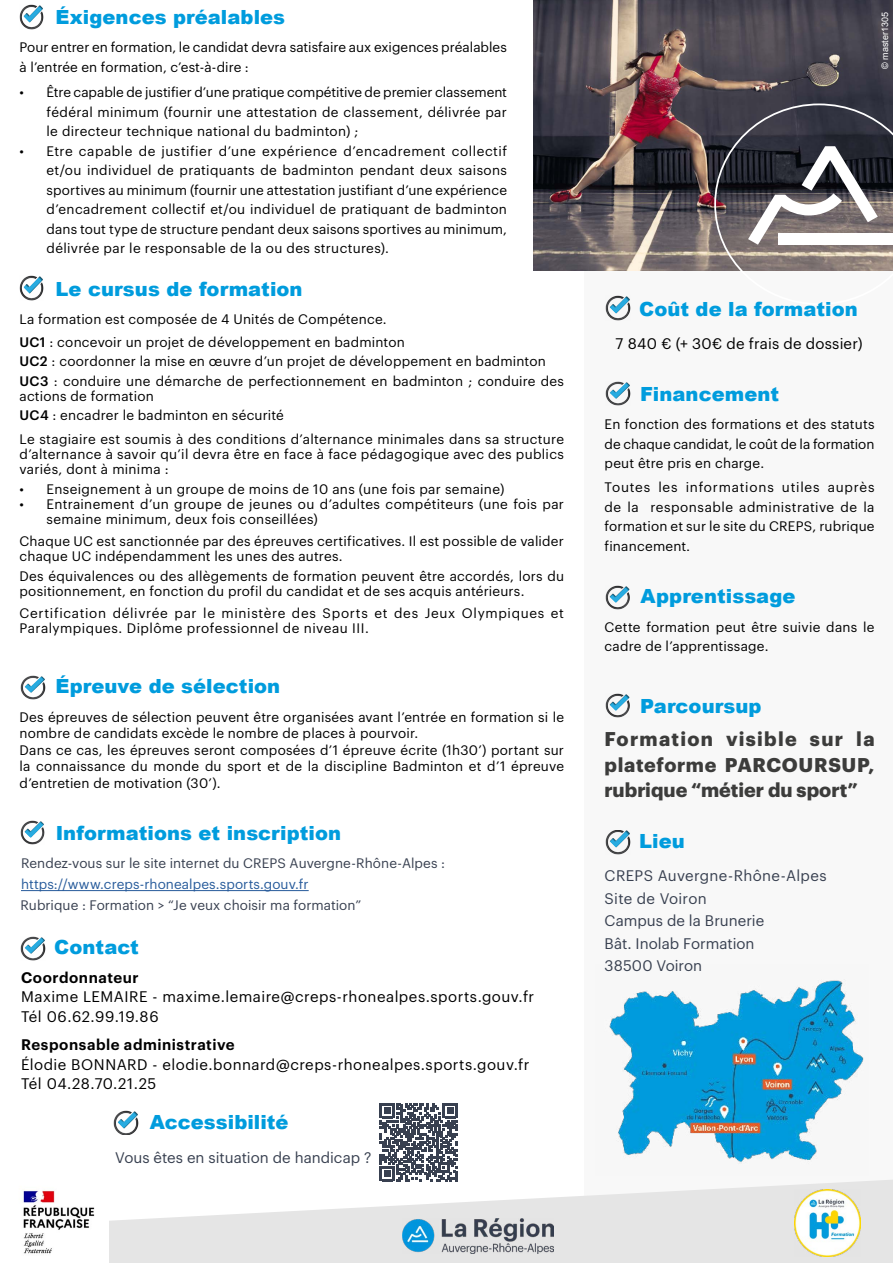
<style>
.page{position:relative;width:893px;height:1263px;background:#fff}
.page>*{position:absolute;margin:0;border:0;box-sizing:border-box;transform-origin:0 0}
.t1{font:900 19.5px "Arial";letter-spacing:.005em;color:#009cdd}
.t2{font:700 19.5px/25.5px "Graphik";letter-spacing:.02em;color:#3c3c3b;text-align:justify}
.t3{font:15px/19.5px "Graphik";letter-spacing:.03em;color:#000}
.t4{font:15px/22.5px "Graphik";letter-spacing:.005em;color:#384050}
.t5{font:600 15px "Graphik";letter-spacing:.035em;color:#000}
.t6{font:13.5px/19.5px "Graphik";letter-spacing:.02em;color:#000}
.t7{font:13.5px/15px "Graphik";letter-spacing:.045em;color:#000}
.t8{font:13.5px/19.5px "Graphik";color:#000}
.t9{font:13.5px "Graphik";letter-spacing:.005em;color:#384050}
.t10{font:13.5px "Graphik";letter-spacing:.01em;color:#275b9b}
.t11{font:9px "Arial";color:#fff}
.s1{font-weight:500}
.s2{font-family:"Raavi";font-size:15px}
</style>
<div class="page">
<div style="left:6px;top:0;width:53px;height:33px;background:#000;opacity:.5"></div>
<div style="left:5px;top:265px;width:55px;height:43px;background:#000;opacity:.5"></div>
<div style="left:6px;top:665px;width:55px;height:39px;background:#000;opacity:.5"></div>
<div style="left:585px;top:78px;width:308px;height:1185px;background:#f8f8f8"></div>
<img style="left:533px;top:0;width:360px;height:271px">
<svg style="left:714px;top:104px;width:179px;height:167px;background:#686569"></svg>
<div style="left:591px;top:285px;width:55px;height:39px;background:#000;opacity:.5"></div>
<div style="left:591px;top:371px;width:55px;height:39px;background:#000;opacity:.5"></div>
<div style="left:591px;top:575px;width:53px;height:43px;background:#000;opacity:.5"></div>
<div style="left:591px;top:683px;width:53px;height:43px;background:#000;opacity:.5"></div>
<img style="left:609px;top:980px;width:255px;height:182px">
<div style="left:591px;top:819px;width:55px;height:39px;background:#000;opacity:.5"></div>
<svg style="left:109px;top:1179px;width:784px;height:84px;fill:#e5e5e5"></svg>
<img style="left:794px;top:1190px;width:66px;height:66px">
<img style="left:403px;top:1218px;width:151px;height:35px">
<img style="left:23px;top:1190px;width:72px;height:64px">
<div style="left:6px;top:926px;width:55px;height:37px;background:#000;opacity:.5"></div>
<hr style="left:21px;top:890px;width:288px;height:1px;background:#275b9b">
<div style="left:6px;top:806px;width:55px;height:42px;background:#000;opacity:.5"></div>
<div style="left:112px;top:1110px;width:33px;height:26px;background:#000;opacity:.5"></div>
<svg style="left:380px;top:1103px;width:78px;height:78px"></svg>
<h1 class="t1" style="left:55px;top:3px;width:231px">Éxigences préalables</h1>
<p class="t8" style="left:20px;top:37px;width:489px">Pour entrer en formation, le candidat devra satisfaire aux exigences préalables à l’entrée en formation, c’est-à-dire :</p>
<p class="t6" style="left:46px;top:82px;width:462px;text-align:justify;text-indent:-27px">• Être capable de justifier d’une pratique compétitive de premier classement fédéral minimum (fournir une attestation de classement, délivrée par le directeur technique national du badminton) ;</p>
<p class="t6" style="left:46px;top:140px;width:462px;text-align:justify;text-indent:-27px">• Etre capable de justifier d’une expérience d’encadrement collectif et/ou individuel de pratiquants de badminton pendant deux saisons sportives au minimum (fournir une attestation justifiant d’une expérience d’encadrement collectif et/ou individuel de pratiquant de badminton dans tout type de structure pendant deux saisons sportives au minimum, délivrée par le responsable de la ou des structures).</p>
<h1 class="t1" style="left:55px;top:275px;width:249px">Le cursus de formation</h1>
<p class="t6" style="left:20px;top:307px;width:387px;line-height:22.5px">La formation est composée de 4 Unités de Compétence.<br><span class="s1">UC1</span> : concevoir un projet de développement en badminton</p>
<p class="t6" style="left:20px;top:351px;width:546px"><span class="s1">UC2</span> : coordonner la mise en œuvre d’un projet de développement en badminton<br><span class="s1">UC3</span> : conduire une démarche de perfectionnement en badminton ; conduire des</p>
<p class="t6" style="left:20px;top:385px;width:266px">actions de formation<br><span class="s1">UC4</span> : encadrer le badminton en sécurité</p>
<p class="t6" style="left:20px;top:431px;width:546px;line-height:15px;text-align:justify">Le stagiaire est soumis à des conditions d’alternance minimales dans sa structure d’alternance à savoir qu’il devra être en face à face pédagogique avec des publics variés, dont à minima :</p>
<p class="t6" style="left:20px;top:478px;width:486px">• Enseignement à un groupe de moins de 10 ans (une fois par semaine)</p>
<p class="t6" style="left:46px;top:495px;width:519px;line-height:15px;text-indent:-27px">• Entrainement d’un groupe de jeunes ou d’adultes compétiteurs (une fois par semaine minimum, deux fois conseillées)</p>
<p class="t6" style="left:20px;top:533px;width:546px;line-height:15px">Chaque UC est sanctionnée par des épreuves certificatives. Il est possible de valider chaque UC indépendamment les unes des autres.</p>
<p class="t6" style="left:20px;top:567px;width:546px;line-height:15px">Des équivalences ou des allègements de formation peuvent être accordés, lors du positionnement, en fonction du profil du candidat et de ses acquis antérieurs.</p>
<p class="t7" style="left:20px;top:605px;width:546px">Certification délivrée par le ministère des Sports et des Jeux Olympiques et<br>Paralympiques. Diplôme professionnel de niveau III.</p>
<h1 class="t1" style="left:55px;top:672px;width:226px">Épreuve de sélection</h1>
<p class="t6" style="left:20px;top:707px;width:546px;line-height:16.5px">Des épreuves de sélection peuvent être organisées avant l’entrée en formation si le nombre de candidats excède le nombre de places à pourvoir.<br>Dans ce cas, les épreuves seront composées d’1 épreuve écrite (1h30’) portant sur la connaissance du monde du sport et de la discipline Badminton et d’1 épreuve d’entretien de motivation (30’).</p>
<h1 class="t1" style="left:56px;top:819px;width:287px">Informations et inscription</h1>
<p class="t9" style="left:21px;top:853px;width:426px">Rendez-vous sur le site internet du CREPS Auvergne-Rhône-Alpes :</p>
<p class="t10" style="left:21px;top:874px;width:289px">https://www.creps-rhonealpes.sports.gouv.fr</p>
<p class="t9" style="left:21px;top:894px;width:342px">Rubrique : Formation &gt; “Je veux choisir ma formation”</p>
<h1 class="t1" style="left:54px;top:933px;width:86px">Contact</h1>
<p class="t5" style="left:21px;top:966px;width:119px">Coordonnateur</p>
<p class="t3" style="left:21px;top:986px;width:515px">Maxime LEMAIRE - maxime.lemaire@creps-rhonealpes.sports.gouv.fr<br>Tél 06.62.99.19.86</p>
<p class="t5" style="left:21px;top:1033px;width:215px">Responsable administrative</p>
<p class="t3" style="left:21px;top:1053px;width:510px">Élodie BONNARD - elodie.bonnard@creps-rhonealpes.sports.gouv.fr<br>Tél 04.28.70.21.25</p>
<h1 class="t1" style="left:150px;top:1107px;width:140px">Accessibilité</h1>
<p class="t4" style="left:115px;top:1145px;width:258px">Vous êtes en situation de handicap ?</p>
<p class="t11" style="left:879px;top:69px;width:58px;rotate:-90deg">© master1305</p>
<h1 class="t1" style="left:639px;top:294px;width:220px">Coût de la formation</h1>
<p class="t3" style="left:616px;top:332px;width:248px">7 840 € (+ 30€ de frais de dossier)</p>
<h1 class="t1" style="left:640px;top:380px;width:140px">Financement</h1>
<p class="t6" style="left:604px;top:414px;width:272px;text-align:justify">En fonction des formations et des statuts de chaque candidat, le coût de la formation peut être pris en charge.</p>
<p class="t6" style="left:604px;top:477px;width:272px;text-align:justify">Toutes les informations utiles auprès de la responsable administrative de la formation et sur le site du CREPS, rubrique financement<span class="s2">.</span></p>
<h1 class="t1" style="left:641px;top:582px;width:156px">Apprentissage</h1>
<p class="t6" style="left:604px;top:616px;width:272px">Cette formation peut être suivie dans le cadre de l’apprentissage.</p>
<h1 class="t1" style="left:640px;top:692px;width:123px">Parcoursup</h1>
<h1 class="t2" style="left:604px;top:724px;width:272px">Formation visible sur la plateforme PARCOURSUP, rubrique “métier du sport”</h1>
<h1 class="t1" style="left:639px;top:827px;width:47px">Lieu</h1>
<p class="t4" style="left:604px;top:863px;width:223px">CREPS Auvergne-Rhône-Alpes<br>Site de Voiron<br>Campus de la Brunerie<br>Bât. Inolab Formation<br>38500 Voiron</p>
</div>
